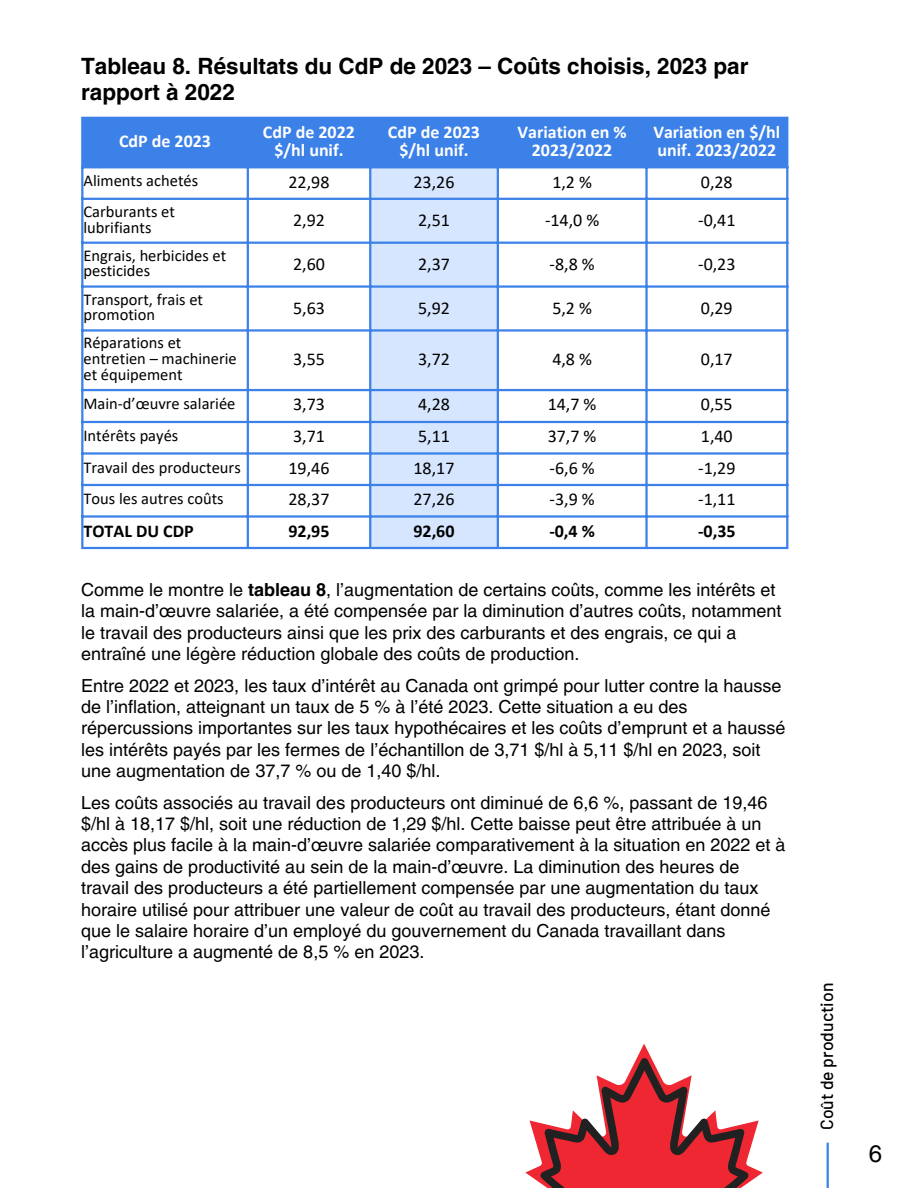
<style>
.page{position:relative;width:918px;height:1188px;background:#fff}
.page>*{position:absolute;margin:0;border:0;box-sizing:border-box;transform-origin:0 0}
.t1{font:24px "Helvetica LT Pro";color:#000}
.t2{font:700 22.5px/25.8px "Helvetica LT Pro";color:#000}
.t3{font:18px/21.3px "Helvetica LT Pro";color:#000}
.t4{font:18px "Calibri";color:#000}
.t5{font:700 18px/18px "Calibri";color:#fff;text-align:center}
.t6{font:700 18px "Calibri";color:#000}
.t7{font:500 17.55px "Barlow";color:#000}
.t8{font:16.5px/15.8px "Calibri";color:#000}
.s1{font-weight:700}
</style>
<div class="page">
<hr style="left:827px;top:1143px;width:2px;height:45px;background:#3c81e8">
<div style="left:83px;top:119px;width:703px;height:47px;background:#3c81e8"></div>
<div style="left:371px;top:168px;width:126px;height:379px;background:#d6e6ff"></div>
<hr style="left:81px;top:119px;width:2px;height:428px;background:#3c81e8">
<hr style="left:247px;top:119px;width:2px;height:428px;background:#3c81e8">
<hr style="left:369px;top:119px;width:2px;height:428px;background:#3c81e8">
<hr style="left:497px;top:119px;width:2px;height:428px;background:#3c81e8">
<hr style="left:645px;top:119px;width:3px;height:428px;background:#3c81e8">
<hr style="left:786px;top:119px;width:2px;height:428px;background:#3c81e8">
<hr style="left:81px;top:117px;width:707px;height:2px;background:#3c81e8">
<hr style="left:81px;top:166px;width:707px;height:2px;background:#3c81e8">
<hr style="left:81px;top:198px;width:707px;height:2px;background:#3c81e8">
<hr style="left:81px;top:242px;width:707px;height:2px;background:#3c81e8">
<hr style="left:81px;top:285px;width:707px;height:3px;background:#3c81e8">
<hr style="left:81px;top:329px;width:707px;height:3px;background:#3c81e8">
<hr style="left:81px;top:389px;width:707px;height:2px;background:#3c81e8">
<hr style="left:81px;top:421px;width:707px;height:2px;background:#3c81e8">
<hr style="left:81px;top:452px;width:707px;height:3px;background:#3c81e8">
<hr style="left:81px;top:484px;width:707px;height:2px;background:#3c81e8">
<hr style="left:81px;top:515px;width:707px;height:3px;background:#3c81e8">
<hr style="left:81px;top:547px;width:707px;height:2px;background:#3c81e8">
<svg style="left:525px;top:1043px;width:238px;height:145px"></svg>
<p class="t2" style="left:81px;top:55px;width:669px">Tableau 8. Résultats du CdP de 2023 – Coûts choisis, 2023 par rapport à 2022</p>
<h1 class="t5" style="left:119px;top:134px;width:94px">CdP de 2023</h1>
<p class="t5" style="left:263px;top:125px;width:94px">CdP de 2022 $/hl unif.</p>
<p class="t5" style="left:388px;top:125px;width:94px">CdP de 2023 $/hl unif.</p>
<p class="t5" style="left:518px;top:125px;width:111px">Variation en %<br>2023/2022</p>
<p class="t5" style="left:653px;top:125px;width:128px;text-align:left">Variation en $/hl unif. 2023/2022</p>
<p class="t8" style="left:83px;top:174px;width:116px">Aliments achetés</p>
<p class="t4" style="left:289px;top:174px;width:42px">22,98</p>
<p class="t4" style="left:414px;top:174px;width:42px">23,26</p>
<p class="t4" style="left:552px;top:174px;width:41px">1,2 %</p>
<p class="t4" style="left:701px;top:174px;width:33px">0,28</p>
<p class="t8" style="left:83px;top:205px;width:93px">Carburants et lubrifiants</p>
<p class="t4" style="left:293px;top:212px;width:33px">2,92</p>
<p class="t4" style="left:418px;top:212px;width:33px">2,51</p>
<p class="t4" style="left:545px;top:212px;width:56px">-14,0 %</p>
<p class="t4" style="left:698px;top:212px;width:39px">-0,41</p>
<p class="t8" style="left:83px;top:249px;width:144px">Engrais, herbicides et pesticides</p>
<p class="t4" style="left:293px;top:256px;width:33px">2,60</p>
<p class="t4" style="left:418px;top:256px;width:33px">2,37</p>
<p class="t4" style="left:550px;top:256px;width:47px">-8,8 %</p>
<p class="t4" style="left:698px;top:256px;width:39px">-0,23</p>
<p class="t8" style="left:83px;top:293px;width:121px">Transport, frais et promotion</p>
<p class="t4" style="left:293px;top:300px;width:33px">5,63</p>
<p class="t4" style="left:418px;top:300px;width:33px">5,92</p>
<p class="t4" style="left:552px;top:300px;width:41px">5,2 %</p>
<p class="t4" style="left:701px;top:300px;width:33px">0,29</p>
<p class="t8" style="left:83px;top:336px;width:155px">Réparations et entretien – machinerie et équipement</p>
<p class="t4" style="left:293px;top:352px;width:33px">3,55</p>
<p class="t4" style="left:418px;top:352px;width:33px">3,72</p>
<p class="t4" style="left:552px;top:352px;width:41px">4,8 %</p>
<p class="t4" style="left:701px;top:352px;width:33px">0,17</p>
<p class="t8" style="left:83px;top:397px;width:154px">Main-d’œuvre salariée</p>
<p class="t4" style="left:293px;top:397px;width:33px">3,73</p>
<p class="t4" style="left:418px;top:397px;width:33px">4,28</p>
<p class="t4" style="left:548px;top:397px;width:50px">14,7 %</p>
<p class="t4" style="left:701px;top:397px;width:33px">0,55</p>
<p class="t8" style="left:83px;top:429px;width:96px">Intérêts payés</p>
<p class="t4" style="left:293px;top:429px;width:33px">3,71</p>
<p class="t4" style="left:418px;top:429px;width:33px">5,11</p>
<p class="t4" style="left:548px;top:429px;width:50px">37,7 %</p>
<p class="t4" style="left:701px;top:429px;width:33px">1,40</p>
<p class="t8" style="left:83px;top:461px;width:159px">Travail des producteurs</p>
<p class="t4" style="left:289px;top:460px;width:42px">19,46</p>
<p class="t4" style="left:414px;top:460px;width:42px">18,17</p>
<p class="t4" style="left:550px;top:460px;width:47px">-6,6 %</p>
<p class="t4" style="left:698px;top:460px;width:39px">-1,29</p>
<p class="t8" style="left:83px;top:492px;width:142px">Tous les autres coûts</p>
<p class="t4" style="left:289px;top:492px;width:42px">28,37</p>
<p class="t4" style="left:414px;top:492px;width:42px">27,26</p>
<p class="t4" style="left:550px;top:492px;width:47px">-3,9 %</p>
<p class="t4" style="left:698px;top:492px;width:39px">-1,11</p>
<p class="t6" style="left:83px;top:523px;width:112px">TOTAL DU CDP</p>
<p class="t6" style="left:288px;top:523px;width:43px">92,95</p>
<p class="t6" style="left:413px;top:523px;width:43px">92,60</p>
<p class="t6" style="left:549px;top:523px;width:47px">-0,4 %</p>
<p class="t6" style="left:698px;top:523px;width:39px">-0,35</p>
<p class="t3" style="left:81px;top:581px;width:702px">Comme le montre le <span class="s1">tableau 8</span>, l’augmentation de certains coûts, comme les intérêts et la main-d’œuvre salariée, a été compensée par la diminution d’autres coûts, notamment le travail des producteurs ainsi que les prix des carburants et des engrais, ce qui a entraîné une légère réduction globale des coûts de production.</p>
<p class="t3" style="left:81px;top:676px;width:706px">Entre 2022 et 2023, les taux d’intérêt au Canada ont grimpé pour lutter contre la hausse de l’inflation, atteignant un taux de 5 % à l’été 2023. Cette situation a eu des répercussions importantes sur les taux hypothécaires et les coûts d’emprunt et a haussé les intérêts payés par les fermes de l’échantillon de 3,71 $/hl à 5,11 $/hl en 2023, soit une augmentation de 37,7 % ou de 1,40 $/hl.</p>
<p class="t3" style="left:81px;top:793px;width:706px">Les coûts associés au travail des producteurs ont diminué de 6,6 %, passant de 19,46 $/hl à 18,17 $/hl, soit une réduction de 1,29 $/hl. Cette baisse peut être attribuée à un accès plus facile à la main-d’œuvre salariée comparativement à la situation en 2022 et à des gains de productivité au sein de la main-d’œuvre. La diminution des heures de travail des producteurs a été partiellement compensée par une augmentation du taux horaire utilisé pour attribuer une valeur de coût au travail des producteurs, étant donné que le salaire horaire d’un employé du gouvernement du Canada travaillant dans l’agriculture a augmenté de 8,5 % en 2023.</p>
<p class="t7" style="left:816px;top:1130px;width:149px;rotate:-90deg">Coût de production</p>
<p class="t1" style="left:869px;top:1144px;width:15px">6</p>
</div>
